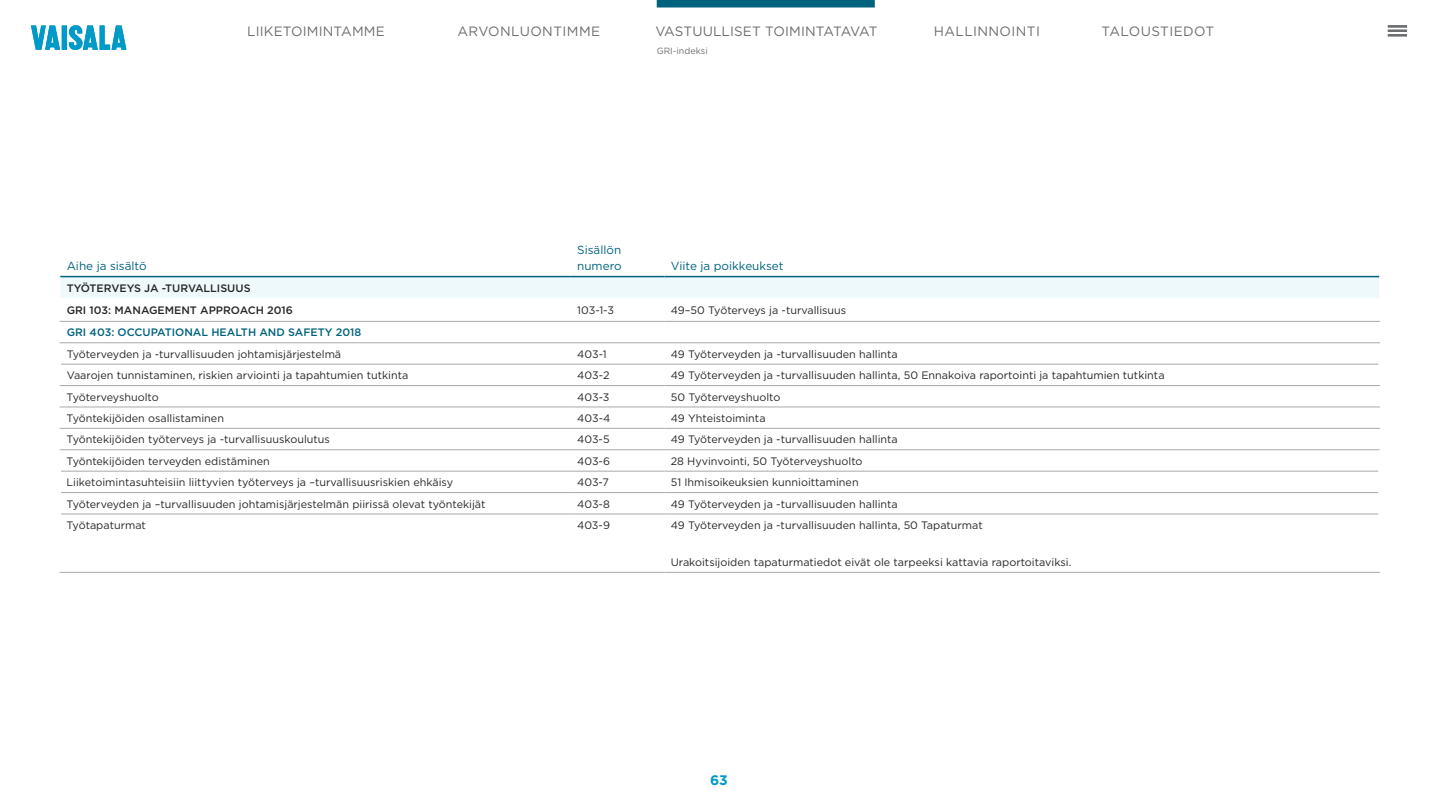
<style>
.page{position:relative;width:1438px;height:808px;background:#fff}
.page>*{position:absolute;margin:0;border:0;box-sizing:border-box;transform-origin:0 0}
.t1{font:700 13.8px "Gotham";color:#009ac8}
.t2{font:13.5px "Gotham";letter-spacing:.01em;color:#6d6e71}
.t3{font:13.5px "Gotham";letter-spacing:.03em;color:#6d6e71}
.t4{font:11.7px/16.5px "Gotham";color:#00627d}
.t5{font:10.8px "Gotham";color:#282727}
.t6{font:500 10.8px/22.4px "Gotham";color:#282727}
.t7{font:500 10.8px "Gotham";color:#00627d}
.t8{font:9px "Gotham";color:#6d6e71}
</style>
<div class="page">
<svg style="left:31px;top:25px;width:95px;height:25px"></svg>
<svg style="left:1387px;top:25px;width:19px;height:11px"></svg>
<div style="left:656px;top:0;width:218px;height:8px;background:#00627d"></div>
<hr style="left:61px;top:364px;width:510px;height:1px;background:#a7a9ac">
<hr style="left:61px;top:492px;width:510px;height:1px;background:#a7a9ac">
<hr style="left:571px;top:364px;width:93px;height:1px;background:#a7a9ac">
<hr style="left:664px;top:364px;width:714px;height:1px;background:#a7a9ac">
<hr style="left:571px;top:492px;width:93px;height:1px;background:#a7a9ac">
<hr style="left:664px;top:492px;width:714px;height:1px;background:#a7a9ac">
<hr style="left:61px;top:514px;width:510px;height:1px;background:#a7a9ac">
<hr style="left:571px;top:514px;width:93px;height:1px;background:#a7a9ac">
<hr style="left:664px;top:514px;width:714px;height:1px;background:#a7a9ac">
<svg style="left:60px;top:277px;width:1319px;height:44px"></svg>
<hr style="left:61px;top:471px;width:510px;height:1px;background:#a7a9ac">
<hr style="left:571px;top:471px;width:93px;height:1px;background:#a7a9ac">
<hr style="left:664px;top:471px;width:714px;height:1px;background:#a7a9ac">
<hr style="left:60px;top:449px;width:511px;height:1px;background:#a7a9ac">
<hr style="left:571px;top:449px;width:93px;height:1px;background:#a7a9ac">
<hr style="left:664px;top:449px;width:715px;height:1px;background:#a7a9ac">
<hr style="left:60px;top:276px;width:511px;height:1px;background:#00627d">
<hr style="left:571px;top:276px;width:93px;height:1px;background:#00627d">
<hr style="left:664px;top:276px;width:714px;height:1px;background:#00627d">
<hr style="left:60px;top:385px;width:511px;height:1px;background:#a7a9ac">
<hr style="left:571px;top:385px;width:93px;height:1px;background:#a7a9ac">
<hr style="left:664px;top:385px;width:715px;height:1px;background:#a7a9ac">
<hr style="left:60px;top:572px;width:511px;height:1px;background:#a7a9ac">
<hr style="left:571px;top:572px;width:93px;height:1px;background:#a7a9ac">
<hr style="left:664px;top:572px;width:715px;height:1px;background:#a7a9ac">
<hr style="left:60px;top:321px;width:511px;height:1px;background:#a7a9ac">
<hr style="left:571px;top:321px;width:93px;height:1px;background:#a7a9ac">
<hr style="left:664px;top:321px;width:715px;height:1px;background:#a7a9ac">
<hr style="left:60px;top:342px;width:511px;height:1px;background:#a7a9ac">
<hr style="left:571px;top:342px;width:93px;height:1px;background:#a7a9ac">
<hr style="left:664px;top:342px;width:715px;height:1px;background:#a7a9ac">
<hr style="left:60px;top:428px;width:511px;height:1px;background:#a7a9ac">
<hr style="left:571px;top:428px;width:93px;height:1px;background:#a7a9ac">
<hr style="left:664px;top:428px;width:715px;height:1px;background:#a7a9ac">
<hr style="left:60px;top:407px;width:511px;height:1px;background:#a7a9ac">
<hr style="left:571px;top:407px;width:93px;height:1px;background:#a7a9ac">
<hr style="left:664px;top:407px;width:715px;height:1px;background:#a7a9ac">
<p class="t2" style="left:247px;top:23px;width:139px">LIIKETOIMINTAMME</p>
<p class="t3" style="left:457px;top:23px;width:144px">ARVONLUONTIMME</p>
<p class="t2" style="left:655px;top:23px;width:224px">VASTUULLISET TOIMINTATAVAT</p>
<p class="t3" style="left:933px;top:23px;width:108px">HALLINNOINTI</p>
<p class="t3" style="left:1101px;top:23px;width:114px">TALOUSTIEDOT</p>
<p class="t4" style="left:67px;top:258px;width:82px">Aihe ja sisältö</p>
<p class="t6" style="left:67px;top:276px;width:228px">TYÖTERVEYS JA -TURVALLISUUS<br>GRI 103: MANAGEMENT APPROACH 2016</p>
<p class="t8" style="left:656px;top:45px;width:53px">GRI-indeksi</p>
<p class="t4" style="left:577px;top:241px;width:46px">Sisällön numero</p>
<p class="t4" style="left:670px;top:258px;width:114px">Viite ja poikkeukset</p>
<p class="t5" style="left:577px;top:303px;width:38px">103-1--3</p>
<p class="t5" style="left:670px;top:303px;width:177px">49–50 Työterveys ja -turvallisuus</p>
<p class="t7" style="left:67px;top:325px;width:296px">GRI 403: OCCUPATIONAL HEALTH AND SAFETY 2018</p>
<p class="t5" style="left:67px;top:347px;width:276px">Työterveyden ja -turvallisuuden johtamisjärjestelmä</p>
<p class="t5" style="left:577px;top:347px;width:31px">403--1</p>
<p class="t5" style="left:670px;top:347px;width:228px">49 Työterveyden ja -turvallisuuden hallinta</p>
<p class="t5" style="left:67px;top:368px;width:343px">Vaarojen tunnistaminen, riskien arviointi ja tapahtumien tutkinta</p>
<p class="t5" style="left:577px;top:368px;width:34px">403--2</p>
<p class="t5" style="left:670px;top:368px;width:495px">49 Työterveyden ja -turvallisuuden hallinta, 50 Ennakoiva raportointi ja tapahtumien tutkinta</p>
<p class="t5" style="left:67px;top:390px;width:94px">Työterveyshuolto</p>
<p class="t5" style="left:577px;top:390px;width:34px">403--3</p>
<p class="t5" style="left:670px;top:390px;width:111px">50 Työterveyshuolto</p>
<p class="t5" style="left:67px;top:411px;width:159px">Työntekijöiden osallistaminen</p>
<p class="t5" style="left:577px;top:411px;width:35px">403--4</p>
<p class="t5" style="left:670px;top:411px;width:96px">49 Yhteistoiminta</p>
<p class="t5" style="left:67px;top:433px;width:265px">Työntekijöiden työterveys ja -turvallisuuskoulutus</p>
<p class="t5" style="left:577px;top:433px;width:34px">403--5</p>
<p class="t5" style="left:670px;top:433px;width:228px">49 Työterveyden ja -turvallisuuden hallinta</p>
<p class="t5" style="left:67px;top:454px;width:205px">Työntekijöiden terveyden edistäminen</p>
<p class="t5" style="left:577px;top:454px;width:34px">403--6</p>
<p class="t5" style="left:670px;top:454px;width:193px">28 Hyvinvointi, 50 Työterveyshuolto</p>
<p class="t5" style="left:67px;top:475px;width:388px">Liiketoimintasuhteisiin liittyvien työterveys ja –turvallisuusriskien ehkäisy</p>
<p class="t5" style="left:577px;top:475px;width:33px">403--7</p>
<p class="t5" style="left:670px;top:475px;width:189px">51 Ihmisoikeuksien kunnioittaminen</p>
<p class="t5" style="left:67px;top:497px;width:420px">Työterveyden ja –turvallisuuden johtamisjärjestelmän piirissä olevat työntekijät</p>
<p class="t5" style="left:577px;top:497px;width:34px">403--8</p>
<p class="t5" style="left:670px;top:497px;width:228px">49 Työterveyden ja -turvallisuuden hallinta</p>
<p class="t5" style="left:67px;top:518px;width:81px">Työtapaturmat</p>
<p class="t5" style="left:577px;top:518px;width:34px">403--9</p>
<p class="t5" style="left:670px;top:518px;width:313px">49 Työterveyden ja -turvallisuuden hallinta, 50 Tapaturmat</p>
<p class="t5" style="left:670px;top:555px;width:402px">Urakoitsijoiden tapaturmatiedot eivät ole tarpeeksi kattavia raportoitaviksi.</p>
<p class="t1" style="left:710px;top:771px;width:19px">63</p>
</div>
